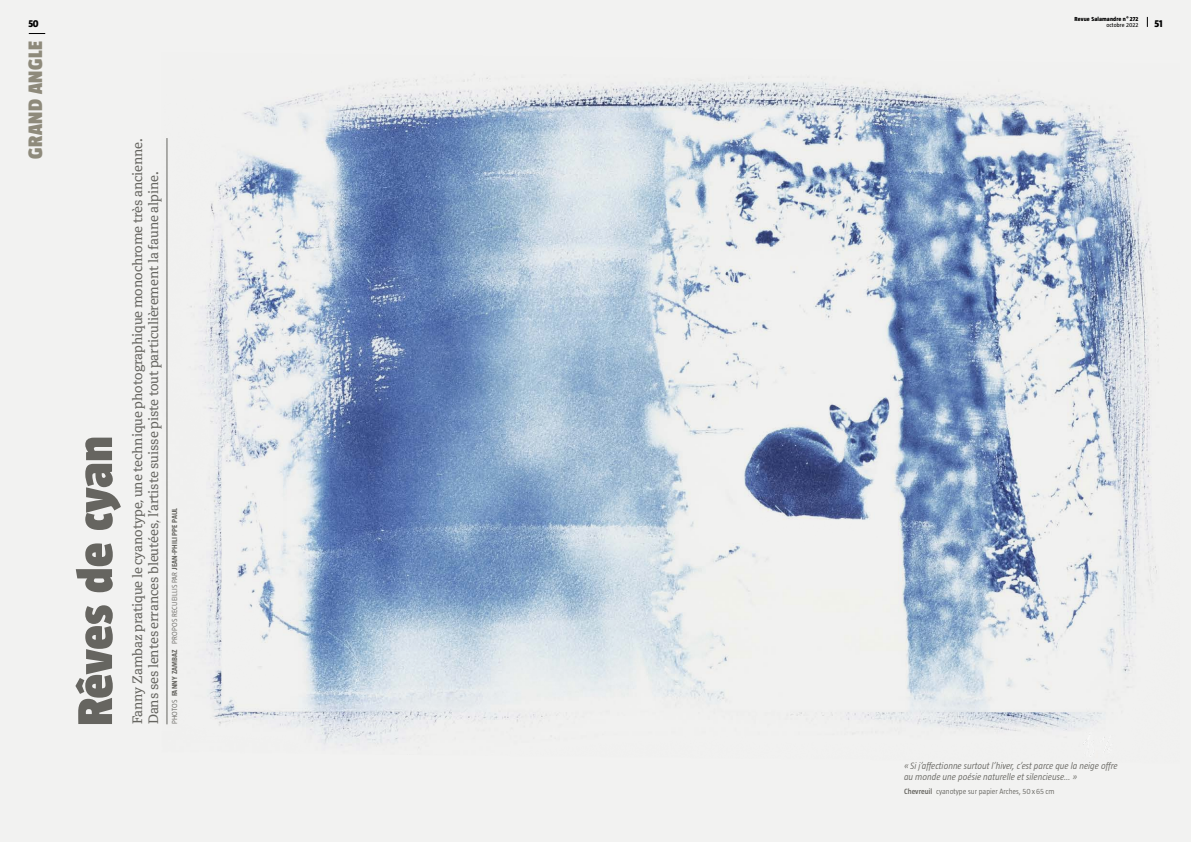
<style>
.page{position:relative;width:1191px;height:842px;background:#f2f2f1}
.page>*{position:absolute;margin:0;border:0;box-sizing:border-box;transform-origin:0 0}
.t1{font:900 50px "Taz";letter-spacing:.01em;color:#666560}
.t2{font:900 20px "Taz";letter-spacing:.02em;color:#8e8a7b}
.t3{font:14px/16px "Hebdo Text";letter-spacing:.005em;color:#666560}
.t4{font:800 10px "Taz";color:#000}
.t5{font:italic 300 9.5px/11.4px "Taz";color:#666560}
.t6{font:300 7.8px "Taz";color:#666560}
.t7{font:700 7.5px "Taz";letter-spacing:.02em;color:#666560}
.t8{font:800 6px "Taz";letter-spacing:.02em;color:#000}
.t9{font:6px "Taz";letter-spacing:.01em;color:#000}
.s1{font-weight:300}
.s2{font-weight:600}
</style>
<div class="page">
<svg style="left:29px;top:33px;width:16px;height:1px"></svg>
<img style="left:166px;top:74px;width:993px;height:676px">
<p class="t8" style="left:1074px;top:15px;width:65px">Revue Salamandre n° 272</p>
<p class="t4" style="left:28px;top:18px;width:12px">50</p>
<p class="t9" style="left:1106px;top:21px;width:34px">octobre 2022</p>
<h2 class="t2" style="left:24px;top:159px;width:119px;rotate:-90deg">GRAND ANGLE</h2>
<h1 class="t1" style="left:67px;top:726px;width:291px;rotate:-90deg">Rêves de cyan</h1>
<p class="t3" style="left:130px;top:724px;width:586px;rotate:-90deg">Fanny Zambaz pratique le cyanotype, une technique photographique monochrome très ancienne.<br>Dans ses lentes errances bleutées, l’artiste suisse piste tout particulièrement la faune alpine.</p>
<p class="t7" style="left:170px;top:724px;width:218px;rotate:-90deg"><span class="s1">PHOTOS</span> FANNY ZAMBAZ <span class="s1">PROPOS RECUEILLIS PAR</span> JEAN-PHILIPPE PAUL</p>
<p class="t5" style="left:904px;top:760px;width:215px">«Si j’affectionne surtout l’hiver, c’est parce que la neige offre au monde une poésie naturelle et silencieuse… »</p>
<p class="t6" style="left:904px;top:787px;width:152px"><span class="s2">Chevreuil</span> cyanotype sur papier Arches, 50x65 cm</p>
<p class="t4" style="left:1154px;top:18px;width:10px">51</p>
</div>
